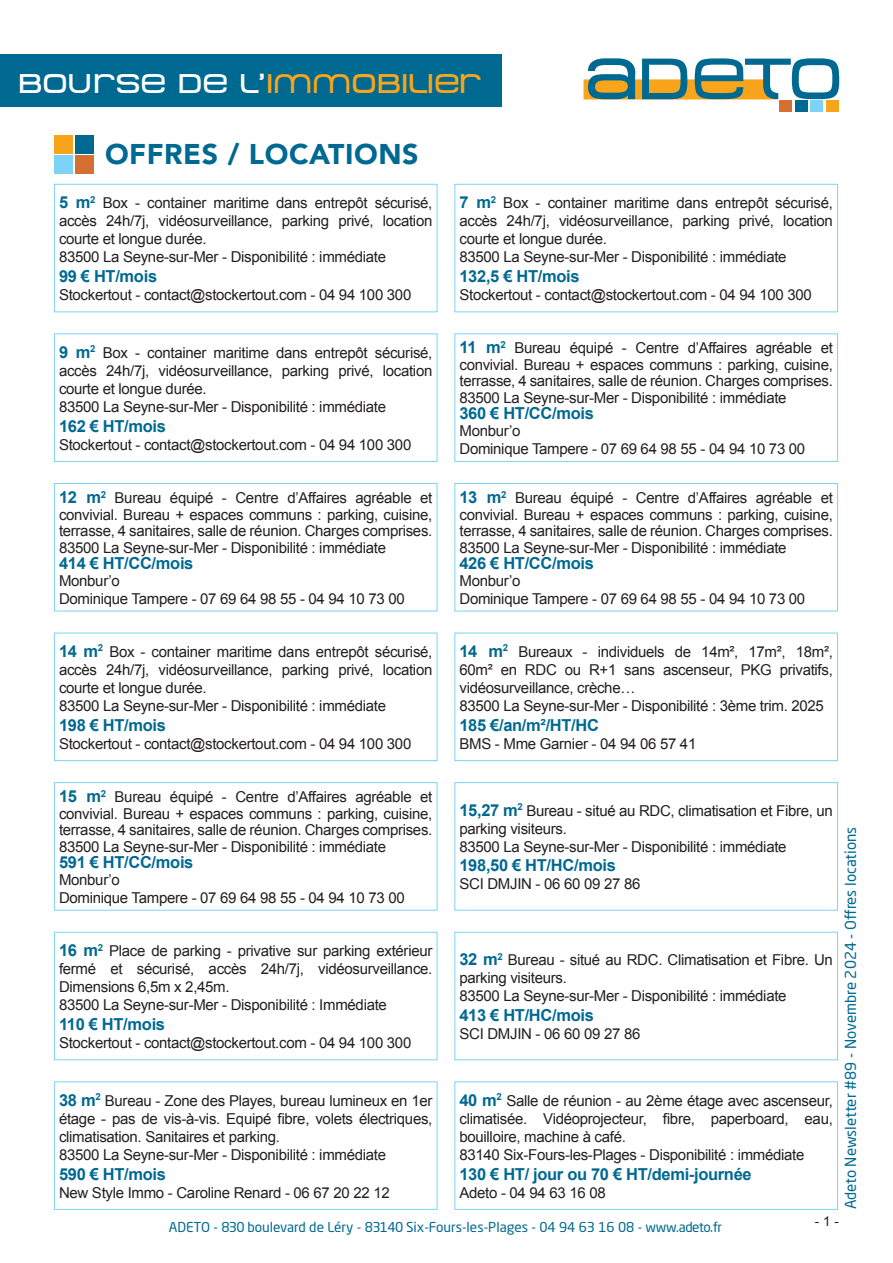
<style>
.page{position:relative;width:893px;height:1263px;background:#fff}
.page>*{position:absolute;margin:0;border:0;box-sizing:border-box;transform-origin:0 0}
.t1{font:57.75px "Metro DF";letter-spacing:-.01em;color:#006991}
.t2{font:900 28.5px "Avenir";letter-spacing:.02em;color:#006991}
.t3{font:27px "Metro DF";color:#fff}
.t4{font:700 16.5px "Arial";letter-spacing:-.02em;color:#006991}
.t5{font:15px/18px "Arial";letter-spacing:-.02em;color:#231f20;text-align:justify}
.t6{font:15px "Neo Sans Pro";color:#006991}
.t7{font:13.5px "Neo Sans Std";color:#006991}
.t8{font:13.5px "Arial";color:#231f20}
.s1{color:#f9a51b}
.s2{font-weight:700;font-size:16.5px;color:#006991}
</style>
<div class="page">
<div style="left:54px;top:184px;width:383px;height:128px;border:1px solid #7cd3f6"></div>
<div style="left:454px;top:184px;width:384px;height:128px;border:1px solid #7cd3f6"></div>
<div style="left:54px;top:333px;width:383px;height:129px;border:1px solid #7cd3f6"></div>
<div style="left:454px;top:333px;width:384px;height:129px;border:1px solid #7cd3f6"></div>
<div style="left:54px;top:483px;width:383px;height:128px;border:1px solid #7cd3f6"></div>
<div style="left:454px;top:483px;width:384px;height:128px;border:1px solid #7cd3f6"></div>
<div style="left:54px;top:633px;width:383px;height:128px;border:1px solid #7cd3f6"></div>
<div style="left:454px;top:633px;width:384px;height:128px;border:1px solid #7cd3f6"></div>
<div style="left:54px;top:782px;width:383px;height:128px;border:1px solid #7cd3f6"></div>
<div style="left:454px;top:782px;width:384px;height:128px;border:1px solid #7cd3f6"></div>
<div style="left:54px;top:932px;width:383px;height:128px;border:1px solid #7cd3f6"></div>
<div style="left:454px;top:932px;width:384px;height:128px;border:1px solid #7cd3f6"></div>
<div style="left:54px;top:1081px;width:383px;height:129px;border:1px solid #7cd3f6"></div>
<div style="left:454px;top:1081px;width:384px;height:129px;border:1px solid #7cd3f6"></div>
<svg style="left:583px;top:79px;width:194px;height:20px;background:#f9aa27"></svg>
<div style="left:779px;top:100px;width:13px;height:11px;background:#d57033"></div>
<div style="left:795px;top:100px;width:12px;height:11px;background:#006991"></div>
<div style="left:810px;top:100px;width:13px;height:11px;background:#7cd3f6"></div>
<div style="left:826px;top:100px;width:12px;height:11px;background:#f9a51b"></div>
<div style="left:0;top:54px;width:502px;height:53px;background:#006991"></div>
<div style="left:54px;top:155px;width:19px;height:19px;background:#7cd3f6"></div>
<div style="left:54px;top:135px;width:19px;height:19px;background:#f9a51b"></div>
<div style="left:75px;top:135px;width:18px;height:19px;background:#006991"></div>
<div style="left:75px;top:155px;width:18px;height:19px;background:#d57033"></div>
<p class="t3" style="left:19px;top:69px;width:465px">BOURSE DE L’<span class="s1">IMMOBILIER</span></p>
<p class="t2" style="left:105px;top:129px;width:315px">OFFRES / LOCATIONS</p>
<p class="t1" style="left:585px;top:47px;width:259px">ADETO</p>
<p class="t5" style="left:59px;top:194px;width:375px"><span class="s2">5 m</span><sup>2</sup> Box - container maritime dans entrepôt sécurisé, accès 24h/7j, vidéosurveillance, parking privé, location courte et longue durée.</p>
<p class="t5" style="left:59px;top:248px;width:329px">83500 La Seyne-sur-Mer - Disponibilité : immédiate</p>
<p class="t4" style="left:59px;top:265px;width:100px">99 € HT/mois</p>
<p class="t5" style="left:59px;top:286px;width:354px">Stockertout - contact@stockertout.com - 04 94 100 300</p>
<p class="t5" style="left:59px;top:344px;width:375px"><span class="s2">9 m</span><sup>2</sup> Box - container maritime dans entrepôt sécurisé, accès 24h/7j, vidéosurveillance, parking privé, location courte et longue durée.</p>
<p class="t5" style="left:59px;top:398px;width:329px">83500 La Seyne-sur-Mer - Disponibilité : immédiate</p>
<p class="t4" style="left:59px;top:415px;width:109px">162 € HT/mois</p>
<p class="t5" style="left:59px;top:435px;width:354px">Stockertout - contact@stockertout.com - 04 94 100 300</p>
<p class="t5" style="left:59px;top:490px;width:375px;line-height:16.5px"><span class="s2">12 m</span><sup>2</sup> Bureau équipé - Centre d’Affaires agréable et convivial. Bureau + espaces communs : parking, cuisine, terrasse, 4 sanitaires, salle de réunion. Charges comprises.</p>
<p class="t5" style="left:59px;top:538px;width:329px">83500 La Seyne-sur-Mer - Disponibilité : immédiate</p>
<p class="t4" style="left:59px;top:552px;width:136px">414 € HT/CC/mois</p>
<p class="t5" style="left:59px;top:571px;width:62px">Monbur’o</p>
<p class="t5" style="left:59px;top:589px;width:347px">Dominique Tampere - 07 69 64 98 55 - 04 94 10 73 00</p>
<p class="t5" style="left:59px;top:643px;width:375px"><span class="s2">14 m</span><sup>2</sup> Box - container maritime dans entrepôt sécurisé, accès 24h/7j, vidéosurveillance, parking privé, location courte et longue durée.</p>
<p class="t5" style="left:59px;top:697px;width:329px">83500 La Seyne-sur-Mer - Disponibilité : immédiate</p>
<p class="t4" style="left:59px;top:714px;width:109px">198 € HT/mois</p>
<p class="t5" style="left:59px;top:735px;width:354px">Stockertout - contact@stockertout.com - 04 94 100 300</p>
<p class="t5" style="left:59px;top:789px;width:375px;line-height:16.5px"><span class="s2">15 m</span><sup>2</sup> Bureau équipé - Centre d’Affaires agréable et convivial. Bureau + espaces communs : parking, cuisine, terrasse, 4 sanitaires, salle de réunion. Charges comprises.</p>
<p class="t5" style="left:59px;top:837px;width:329px">83500 La Seyne-sur-Mer - Disponibilité : immédiate</p>
<p class="t4" style="left:59px;top:851px;width:136px">591 € HT/CC/mois</p>
<p class="t5" style="left:59px;top:870px;width:62px">Monbur’o</p>
<p class="t5" style="left:59px;top:888px;width:347px">Dominique Tampere - 07 69 64 98 55 - 04 94 10 73 00</p>
<p class="t5" style="left:59px;top:942px;width:375px"><span class="s2">16 m</span><sup>2</sup> Place de parking - privative sur parking extérieur fermé et sécurisé, accès 24h/7j, vidéosurveillance.<br>Dimensions 6,5m x 2,45m.</p>
<p class="t5" style="left:59px;top:996px;width:329px">83500 La Seyne-sur-Mer - Disponibilité : Immédiate</p>
<p class="t4" style="left:59px;top:1013px;width:108px">110 € HT/mois</p>
<p class="t5" style="left:59px;top:1034px;width:354px">Stockertout - contact@stockertout.com - 04 94 100 300</p>
<p class="t5" style="left:59px;top:1091px;width:375px"><span class="s2">38 m</span><sup>2</sup> Bureau - Zone des Playes, bureau lumineux en 1er étage - pas de vis-à-vis. Equipé fibre, volets électriques, climatisation. Sanitaires et parking.</p>
<p class="t5" style="left:59px;top:1145px;width:329px">83500 La Seyne-sur-Mer - Disponibilité : immédiate</p>
<p class="t4" style="left:59px;top:1163px;width:109px">590 € HT/mois</p>
<p class="t5" style="left:59px;top:1183px;width:332px">New Style Immo - Caroline Renard - 06 67 20 22 12</p>
<p class="t5" style="left:459px;top:194px;width:375px"><span class="s2">7 m</span><sup>2</sup> Box - container maritime dans entrepôt sécurisé, accès 24h/7j, vidéosurveillance, parking privé, location courte et longue durée.</p>
<p class="t5" style="left:459px;top:248px;width:329px">83500 La Seyne-sur-Mer - Disponibilité : immédiate</p>
<p class="t4" style="left:459px;top:265px;width:122px">132,5 € HT/mois</p>
<p class="t5" style="left:459px;top:286px;width:354px">Stockertout - contact@stockertout.com - 04 94 100 300</p>
<p class="t5" style="left:459px;top:340px;width:375px;line-height:16.5px"><span class="s2">11 m</span><sup>2</sup> Bureau équipé - Centre d’Affaires agréable et convivial. Bureau + espaces communs : parking, cuisine, terrasse, 4 sanitaires, salle de réunion. Charges comprises.</p>
<p class="t5" style="left:459px;top:389px;width:329px">83500 La Seyne-sur-Mer - Disponibilité : immédiate</p>
<p class="t4" style="left:459px;top:403px;width:136px">360 € HT/CC/mois</p>
<p class="t5" style="left:459px;top:422px;width:62px">Monbur’o</p>
<p class="t5" style="left:459px;top:440px;width:347px">Dominique Tampere - 07 69 64 98 55 - 04 94 10 73 00</p>
<p class="t5" style="left:459px;top:490px;width:375px;line-height:16.5px"><span class="s2">13 m</span><sup>2</sup> Bureau équipé - Centre d’Affaires agréable et convivial. Bureau + espaces communs : parking, cuisine, terrasse, 4 sanitaires, salle de réunion. Charges comprises.</p>
<p class="t5" style="left:459px;top:538px;width:329px">83500 La Seyne-sur-Mer - Disponibilité : immédiate</p>
<p class="t4" style="left:459px;top:552px;width:136px">426 € HT/CC/mois</p>
<p class="t5" style="left:459px;top:571px;width:62px">Monbur’o</p>
<p class="t5" style="left:459px;top:589px;width:347px">Dominique Tampere - 07 69 64 98 55 - 04 94 10 73 00</p>
<p class="t5" style="left:459px;top:643px;width:375px"><span class="s2">14 m</span><sup>2</sup> Bureaux - individuels de 14m², 17m², 18m², 60m² en RDC ou R+1 sans ascenseur, PKG privatifs, vidéosurveillance, crèche…</p>
<p class="t5" style="left:459px;top:697px;width:366px">83500 La Seyne-sur-Mer - Disponibilité : 3ème trim. 2025</p>
<p class="t4" style="left:459px;top:714px;width:141px">185 €/an/m²/HT/HC</p>
<p class="t5" style="left:459px;top:735px;width:238px">BMS - Mme Garnier - 04 94 06 57 41</p>
<p class="t5" style="left:459px;top:801px;width:375px"><span class="s2">15,27 m</span><sup>2</sup> Bureau - situé au RDC, climatisation et Fibre, un parking visiteurs.</p>
<p class="t5" style="left:459px;top:837px;width:329px">83500 La Seyne-sur-Mer - Disponibilité : immédiate</p>
<p class="t4" style="left:459px;top:855px;width:158px">198,50 € HT/HC/mois</p>
<p class="t5" style="left:459px;top:875px;width:182px">SCI DMJIN - 06 60 09 27 86</p>
<p class="t5" style="left:459px;top:951px;width:375px"><span class="s2">32 m</span><sup>2</sup> Bureau - situé au RDC. Climatisation et Fibre. Un parking visiteurs.</p>
<p class="t5" style="left:459px;top:987px;width:329px">83500 La Seyne-sur-Mer - Disponibilité : immédiate</p>
<p class="t4" style="left:459px;top:1004px;width:136px">413 € HT/HC/mois</p>
<p class="t5" style="left:459px;top:1025px;width:182px">SCI DMJIN - 06 60 09 27 86</p>
<p class="t5" style="left:459px;top:1091px;width:375px"><span class="s2">40 m</span><sup>2</sup> Salle de réunion - au 2ème étage avec ascenseur, climatisée. Vidéoprojecteur, fibre, paperboard, eau, bouilloire, machine à café.</p>
<p class="t5" style="left:459px;top:1145px;width:347px">83140 Six-Fours-les-Plages - Disponibilité : immédiate</p>
<p class="t4" style="left:459px;top:1163px;width:294px">130 € HT/ jour ou 70 € HT/demi-journée</p>
<p class="t5" style="left:459px;top:1183px;width:148px">Adeto - 04 94 63 16 08</p>
<p class="t6" style="left:841px;top:1209px;width:384px;rotate:-90deg">Adeto Newsletter #89 - Novembre 2024 - Offres locations</p>
<p class="t7" style="left:169px;top:1219px;width:555px">ADETO - 830 boulevard de Léry - 83140 Six-Fours-les-Plages - 04 94 63 16 08 - www.adeto.fr</p>
<p class="t8" style="left:815px;top:1213px;width:26px">- 1 -</p>
</div>
